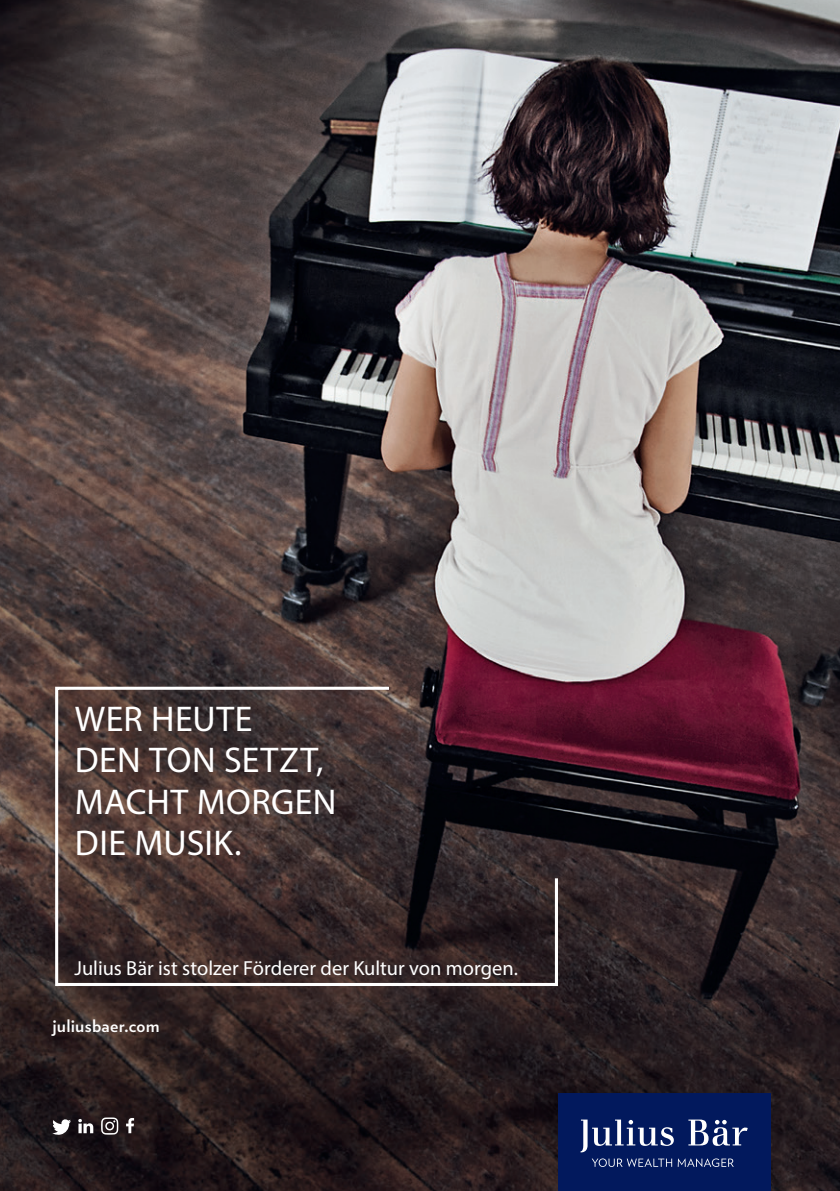
<style>
.page{position:relative;width:840px;height:1191px;background:#fff}
.page>*{position:absolute;margin:0;border:0;box-sizing:border-box;transform-origin:0 0}
.t1{font:36px/41.4px "Myriad Pro";letter-spacing:.015em;color:#fff}
.t2{font:20.4px "Myriad Pro";color:#fff}
.t3{font:700 16.4px "Verlag Text";letter-spacing:.01em;color:#fff}
</style>
<div class="page">
<img style="left:0;top:0;width:839px;height:1191px">
<svg style="left:101px;top:1117px;width:17px;height:17px"></svg>
<svg style="left:52px;top:1119px;width:19px;height:16px"></svg>
<svg style="left:78px;top:1118px;width:15px;height:15px"></svg>
<svg style="left:126px;top:1118px;width:8px;height:15px"></svg>
<div style="left:557px;top:1093px;width:212px;height:98px;background:#02195d"></div>
<svg style="left:688px;top:1119px;width:58px;height:26px"></svg>
<svg style="left:580px;top:1119px;width:93px;height:33px"></svg>
<svg style="left:591px;top:1158px;width:80px;height:9px"></svg>
<svg style="left:677px;top:1158px;width:56px;height:9px"></svg>
<svg style="left:54px;top:685px;width:505px;height:302px"></svg>
<p class="t1" style="left:75px;top:697px;width:263px">WER HEUTE<br>DEN TON SETZT,<br>MACHT MORGEN<br>DIE MUSIK.</p>
<p class="t2" style="left:74px;top:956px;width:445px">Julius Bär ist stolzer Förderer der Kultur von morgen.</p>
<p class="t3" style="left:52px;top:1011px;width:109px">juliusbaer.com</p>
</div>
